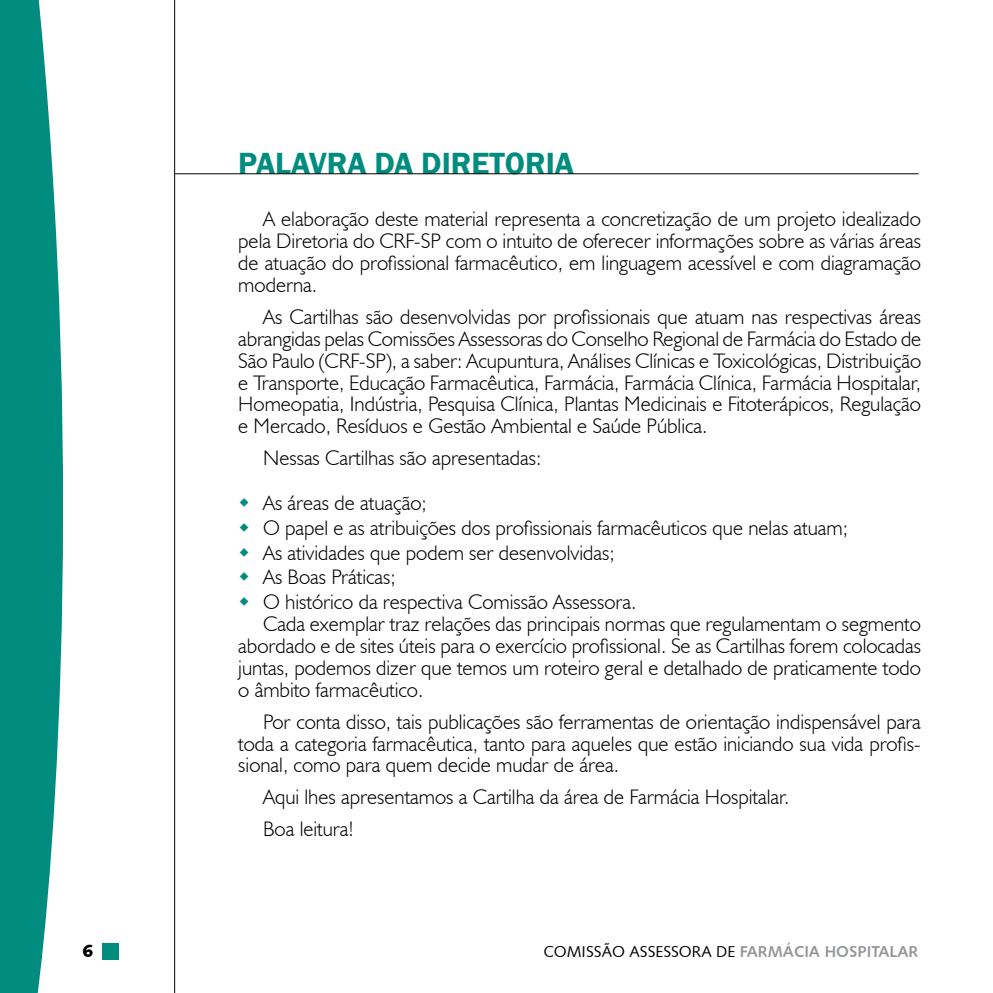
<style>
.page{position:relative;width:993px;height:993px;background:#fff}
.page>*{position:absolute;margin:0;border:0;box-sizing:border-box;transform-origin:0 0}
.t1{font:600 31.5px "Franklin Gothic";color:#008d7f}
.t2{font:300 21px/21.9px "Humanist 521 BT";color:#000;text-align:justify}
.t3{font:17.5px "Humanist 531 BT Black A";color:#000}
.t4{font:15.75px "Humanist 531 BT Roman A";color:#000}
.s1{font-family:"Humanist 531 BT Bold A";color:#939598}
</style>
<div class="page">
<svg style="left:0;top:0;width:63px;height:992px;background:#1c998d"></svg>
<hr style="left:174px;top:0;width:1px;height:992px;background:#000">
<div style="left:103px;top:943px;width:16px;height:16px;background:#008d7f"></div>
<hr style="left:174px;top:173px;width:744px;height:1px;background:#000">
<h1 class="t1" style="left:238px;top:143px;width:335px">PALAVRA DA DIRETOR IA</h1>
<p class="t2" style="left:238px;top:208px;width:684px;text-indent:25px">A elaboração deste material representa a concretização de um projeto idealizado pela Diretoria do CRF-SP com o intuito de oferecer informações sobre as várias áreas de atuação do profissional farmacêutico, em linguagem acessível e com diagramação moderna.</p>
<p class="t2" style="left:238px;top:305px;width:684px;text-indent:25px">As Cartilhas são desenvolvidas por profissionais que atuam nas respectivas áreas abrangidas pelas Comissões Assessoras do Conselho Regional de Farmácia do Estado de São Paulo (CRF-SP), a saber: Acupuntura, Análises Clínicas e Toxicológicas, Distribuição e Transporte, Educação Farmacêutica, Farmácia, Farmácia Clínica, Farmácia Hospitalar, Homeopatia, Indústria, Pesquisa Clínica, Plantas Medicinais e Fitoterápicos, Regulação e Mercado, Resíduos e Gestão Ambiental e Saúde Pública.</p>
<p class="t2" style="left:263px;top:435px;width:279px;line-height:44.8px">Nessas Cartilhas são apresentadas:<br>As áreas de atuação;</p>
<p class="t2" style="left:263px;top:514px;width:586px;line-height:24.8px;text-align:left">O papel e as atribuições dos profissionais farmacêuticos que nelas atuam; As atividades que podem ser desenvolvidas;<br>As Boas Práticas;<br>O histórico da respectiva Comissão Assessora.</p>
<p class="t2" style="left:238px;top:612px;width:684px;text-indent:25px">Cada exemplar traz relações das principais normas que regulamentam o segmento abordado e de sites úteis para o exercício profissional. Se as Cartilhas forem colocadas juntas, podemos dizer que temos um roteiro geral e detalhado de praticamente todo o âmbito farmacêutico.</p>
<p class="t2" style="left:238px;top:709px;width:684px;text-indent:25px">Por conta disso, tais publicações são ferramentas de orientação indispensável para toda a categoria farmacêutica, tanto para aqueles que estão iniciando sua vida profis&shy;sional, como para quem decide mudar de área.</p>
<p class="t2" style="left:263px;top:780px;width:527px;line-height:31.7px">Aqui lhes apresentamos a Cartilha da área de Farmácia Hospitalar.<br>Boa leitura!</p>
<p class="t3" style="left:82px;top:939px;width:12px">6</p>
<p class="t4" style="left:543px;top:940px;width:376px">COMISSÃO ASSESSORA DE <span class="s1">FARMÁCIA HOSPITALAR</span></p>
</div>
